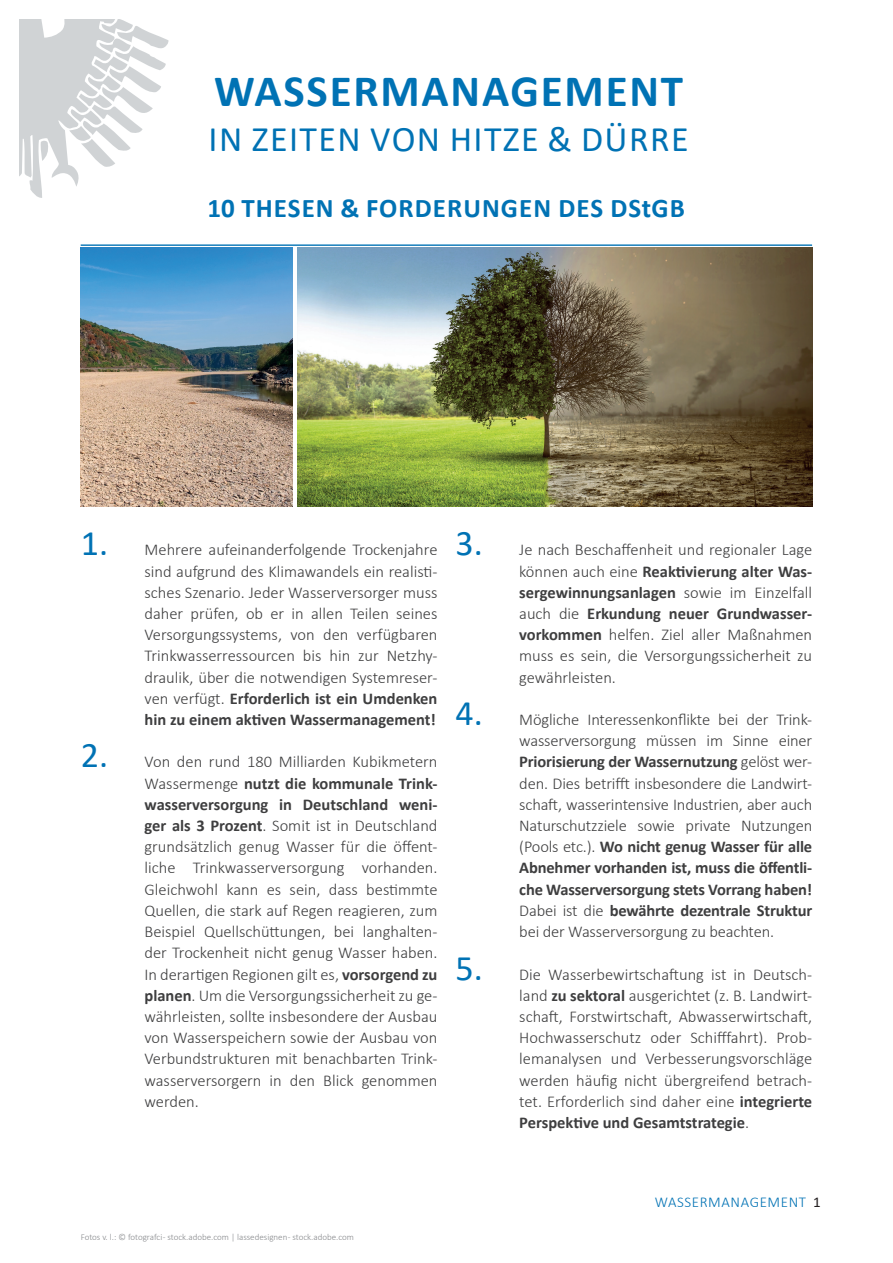
<style>
.page{position:relative;width:893px;height:1263px;background:#fff}
.page>*{position:absolute;margin:0;border:0;box-sizing:border-box;transform-origin:0 0}
.t1{font:700 45px "Calibri";letter-spacing:.04em;color:#0072b4}
.t2{font:36px "Calibri";letter-spacing:.04em;color:#0072b4}
.t3{font:700 27px "Calibri";letter-spacing:.04em;color:#0072b4}
.t4{font:300 16.5px/21.1px "Calibri";color:#3e3e3f;text-align:justify}
.t5{font:300 15px "Calibri";letter-spacing:.04em;color:#0072b4}
.t6{font:300 9px "Calibri";color:#87898c}
.s1{font-weight:400;font-size:36px;color:#0072b4}
.s2{font-weight:700}
.s3{font-weight:400;color:#231f20}
</style>
<div class="page">
<img style="left:297px;top:248px;width:515px;height:258px">
<hr style="left:81px;top:244px;width:731px;height:2px;background:#0072b4">
<svg style="left:19px;top:19px;width:149px;height:179px"></svg>
<img style="left:81px;top:248px;width:211px;height:258px">
<h1 class="t1" style="left:214px;top:59px;width:470px">WASSERMANAGEMENT</h1>
<h2 class="t2" style="left:209px;top:114px;width:481px">IN ZEITEN VON HITZE &amp; DÜRRE</h2>
<h3 class="t3" style="left:207px;top:189px;width:479px">10 THESEN &amp; FORDERUNGEN DES DStGB</h3>
<p class="t4" style="left:145px;top:539px;width:294px;text-indent:-64px"><span class="s1">1.</span> Mehrere aufeinanderfolgende Trockenjahre sind aufgrund des Klimawandels ein realisti&shy;sches Szenario. Jeder Wasserversorger muss daher prüfen, ob er in allen Teilen seines Versorgungssystems, von den verfügbaren Trinkwasserressourcen bis hin zur Netzhy&shy;draulik, über die notwendigen Systemreser&shy;ven verfügt. <span class="s2">Erforderlich ist ein Umdenken hin zu einem aktiven Wassermanagement!</span></p>
<p class="t4" style="left:145px;top:751px;width:294px;text-indent:-64px"><span class="s1">2.</span> Von den rund 180 Milliarden Kubikmetern Wassermenge <span class="s2">nutzt die kommunale Trink&shy;wasserversorgung in Deutschland weni&shy;ger als 3 Prozent</span>. Somit ist in Deutschland grundsätzlich genug Wasser für die öffent&shy;liche Trinkwasserversorgung vorhanden.<br>Gleichwohl kann es sein, dass bestimmte Quellen, die stark auf Regen reagieren, zum Beispiel Quellschüttungen, bei langhalten&shy;der Trockenheit nicht genug Wasser haben.<br>In derartigen Regionen gilt es, <span class="s2">vorsorgend zu planen</span>. Um die Versorgungssicherheit zu ge&shy;währleisten, sollte insbesondere der Ausbau von Wasserspeichern sowie der Ausbau von Verbundstrukturen mit benachbarten Trink&shy;wasserversorgern in den Blick genommen werden.</p>
<p class="t4" style="left:519px;top:539px;width:294px;text-indent:-64px"><span class="s1">3.</span> Je nach Beschaffenheit und regionaler Lage können auch eine <span class="s2">Reaktivierung alter Was&shy;sergewinnungsanlagen</span> sowie im Einzelfall auch die <span class="s2">Erkundung neuer Grundwasser&shy;vorkommen</span> helfen. Ziel aller Maßnahmen muss es sein, die Versorgungssicherheit zu gewährleisten.</p>
<p class="t4" style="left:519px;top:709px;width:294px;text-indent:-64px"><span class="s1">4.</span> Mögliche Interessenkonflikte bei der Trink&shy;wasserversorgung müssen im Sinne einer <span class="s2">Priorisierung der Wassernutzung</span> gelöst wer&shy;den. Dies betrifft insbesondere die Landwirt&shy;schaft, wasserintensive Industrien, aber auch Naturschutzziele sowie private Nutzungen (Pools etc.). <span class="s2">Wo nicht genug Wasser für alle Abnehmer vorhanden ist, muss die öffentli&shy;che Wasserversorgung stets Vorrang haben!<br></span>Dabei ist die <span class="s2">bewährte dezentrale Struktur </span>bei der Wasserversorgung zu beachten.</p>
<p class="t4" style="left:519px;top:963px;width:294px;text-indent:-64px"><span class="s1">5.</span> Die Wasserbewirtschaftung ist in Deutsch&shy;land <span class="s2">zu sektoral</span> ausgerichtet (z. B. Landwirt&shy;schaft, Forstwirtschaft, Abwasserwirtschaft, Hochwasserschutz oder Schifffahrt). Prob&shy;lemanalysen und Verbesserungsvorschläge werden häufig nicht übergreifend betrach&shy;tet. Erforderlich sind daher eine <span class="s2">integrierte Perspektive und Gesamtstrategie</span>.</p>
<p class="t6" style="left:81px;top:1232px;width:275px">Fotos v. l.: © fotografci - stock.adobe.com | lassedesignen - stock.adobe.com</p>
<p class="t5" style="left:655px;top:1193px;width:168px">WASSERMANAGEMENT <span class="s3">1</span></p>
</div>
